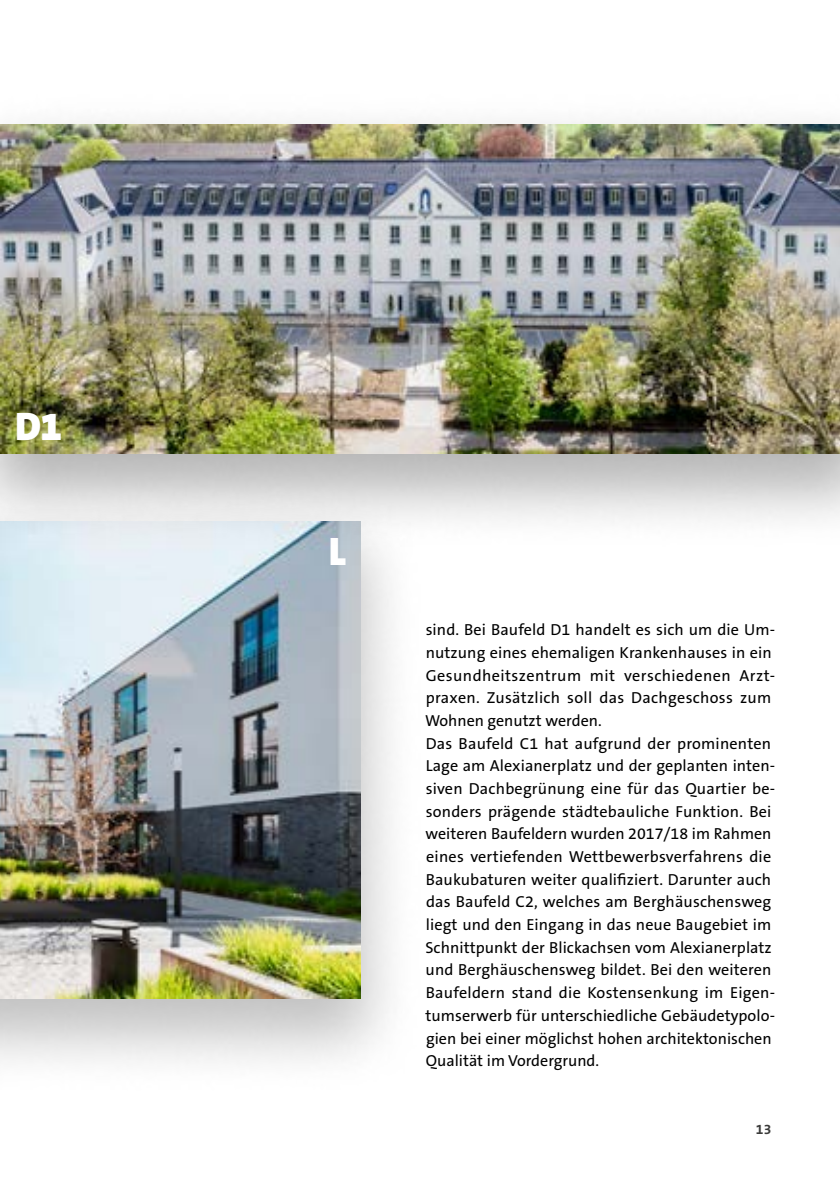
<style>
.page{position:relative;width:840px;height:1191px;background:#fff}
.page>*{position:absolute;margin:0;border:0;box-sizing:border-box;transform-origin:0 0}
.Projekt_Buchstabe_Wo{font:900 40px "The Sans B9";color:#fff}
.Mengentext{font:16px/22.6px "The Sans B5 Plain";letter-spacing:.005em;color:#000}
.t1{font:700 14px "The Sans B7";color:#3b3b3a}
</style>
<div class="page">
<div style="left:0;top:488px;width:425px;height:606px;background:#000;opacity:.25"></div>
<img style="left:0;top:550px;width:360px;height:448px">
<div style="left:0;top:90px;width:839px;height:460px;background:#000;opacity:.3"></div>
<img style="left:0;top:124px;width:839px;height:330px">
<p class="Projekt_Buchstabe_Wo" style="left:15px;top:404px;width:49px">D1</p>
<p class="Projekt_Buchstabe_Wo" style="left:329px;top:530px;width:19px">L</p>
<p class="Mengentext" style="left:425px;top:619px;width:351px">sind. Bei Baufeld D1 handelt es sich um die Um&shy;nutzung eines ehemaligen Krankenhauses in ein Gesundheitszentrum mit verschiedenen Arzt&shy;praxen. Zusätzlich soll das Dachgeschoss zum Wohnen genutzt werden.</p>
<p class="Mengentext" style="left:425px;top:732px;width:351px">Das Baufeld C1 hat aufgrund der prominenten Lage am Alexianerplatz und der geplanten inten&shy;siven Dachbegrünung eine für das Quartier be&shy;sonders prägende städtebauliche Funktion. Bei weiteren Baufeldern wurden 2017/18 im Rahmen eines vertiefenden Wettbewerbsverfahrens die Baukubaturen weiter qualifiziert. Darunter auch das Baufeld C2, welches am Berghäuschensweg liegt und den Eingang in das neue Baugebiet im Schnittpunkt der Blickachsen vom Alexianerplatz und Berghäuschensweg bildet. Bei den weiteren Baufeldern stand die Kostensenkung im Eigen&shy;tumserwerb für unterschiedliche Gebäudetypolo&shy;gien bei einer möglichst hohen architektonischen Qualität im Vordergrund.</p>
<p class="t1" style="left:755px;top:1122px;width:17px">13</p>
</div>
